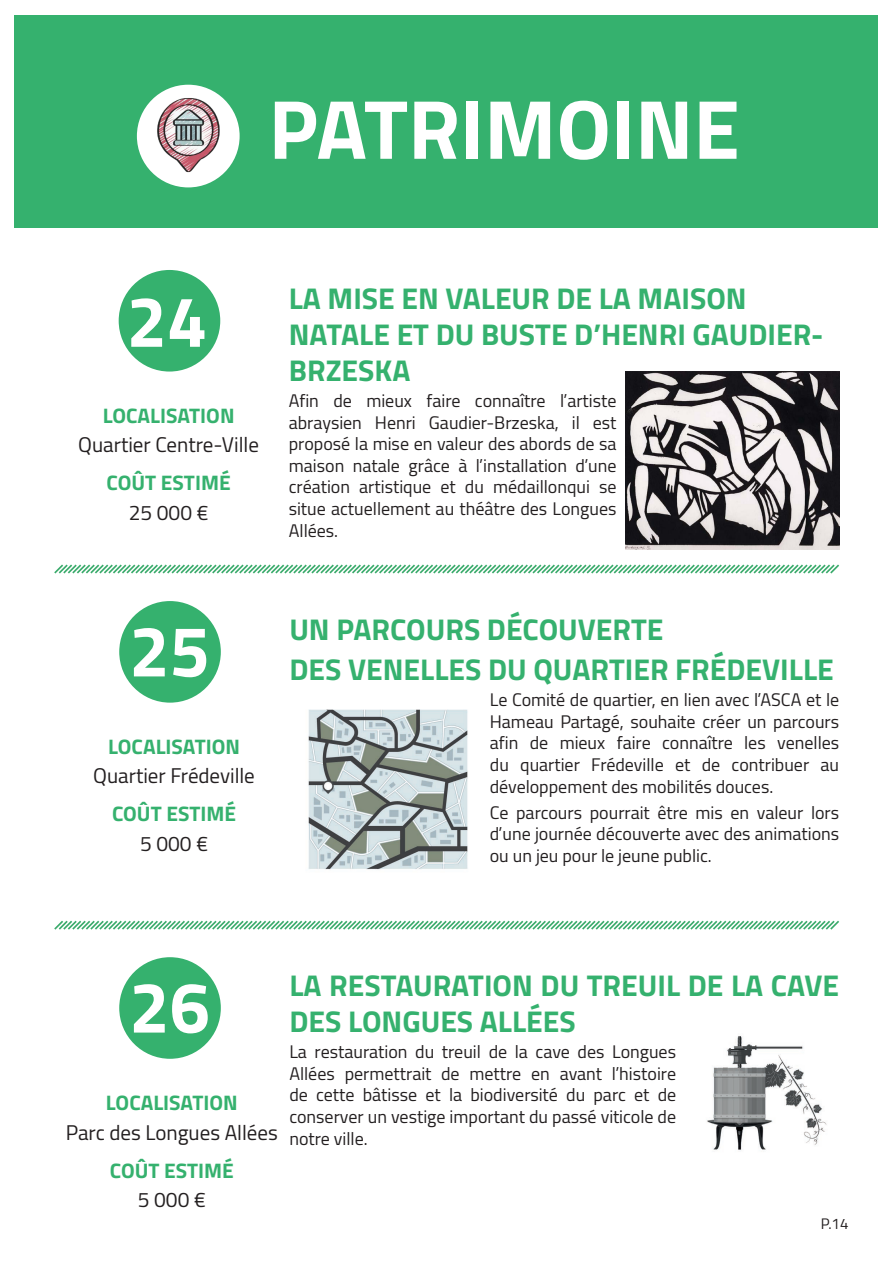
<style>
.page{position:relative;width:893px;height:1263px;background:#fff}
.page>*{position:absolute;margin:0;border:0;box-sizing:border-box;transform-origin:0 0}
.t1{font:700 84px "Cairo";color:#fff}
.t2{font:700 72px "Cairo";color:#fff}
.t3{font:700 30px/36px "Cairo";color:#35b16e}
.t4{font:21px "Cairo";color:#231f20}
.t5{font:700 21px "Cairo";color:#35b16e}
.t6{font:18px/21.6px "Cairo";color:#231f20;text-align:justify}
.t7{font:15px "Cairo";color:#231f20}
</style>
<div class="page">
<div style="left:15px;top:15px;width:863px;height:212px;background:#35b16e"></div>
<div style="left:137px;top:85px;width:103px;height:102px;background:#fff;border-radius:50%"></div>
<img style="left:152px;top:98px;width:73px;height:74px">
<div style="left:119px;top:270px;width:101px;height:102px;background:#35b16e;border-radius:50%"></div>
<img style="left:625px;top:372px;width:214px;height:177px">
<svg style="left:54px;top:564px;width:785px;height:10px"></svg>
<div style="left:119px;top:601px;width:102px;height:102px;background:#35b16e;border-radius:50%"></div>
<img style="left:308px;top:709px;width:160px;height:161px">
<svg style="left:54px;top:920px;width:785px;height:10px"></svg>
<div style="left:119px;top:957px;width:102px;height:102px;background:#35b16e;border-radius:50%"></div>
<img style="left:707px;top:1036px;width:120px;height:114px">
<p class="t1" style="left:269px;top:61px;width:473px">PATRIMOINE</p>
<p class="t2" style="left:127px;top:263px;width:82px">24</p>
<p class="t5" style="left:103px;top:398px;width:133px">LOCALISATION</p>
<p class="t4" style="left:78px;top:427px;width:182px">Quartier Centre-Ville</p>
<p class="t5" style="left:107px;top:466px;width:126px">COÛT ESTIMÉ</p>
<p class="t4" style="left:129px;top:495px;width:81px">25 000 €</p>
<p class="t2" style="left:129px;top:592px;width:82px">25</p>
<p class="t5" style="left:108px;top:729px;width:133px">LOCALISATION</p>
<p class="t4" style="left:93px;top:758px;width:163px">Quartier Frédeville</p>
<p class="t5" style="left:112px;top:797px;width:126px">COÛT ESTIMÉ</p>
<p class="t4" style="left:140px;top:826px;width:70px">5 000 €</p>
<p class="t3" style="left:289px;top:280px;width:536px">LA MISE EN VALEUR DE LA MAISON<br>NATALE ET DU BUSTE D’HENRI GAUDIER-<br>BRZESKA</p>
<p class="t6" style="left:289px;top:390px;width:329px">Afin de mieux faire connaître l’artiste abraysien Henri Gaudier-Brzeska, il est proposé la mise en valeur des abords de sa maison natale grâce à l’installation d’une création artistique et du médaillonqui se situe actuellement au théâtre des Longues Allées.</p>
<p class="t3" style="left:289px;top:611px;width:376px">UN PARCOURS DÉCOUVERTE</p>
<p class="t3" style="left:289px;top:652px;width:546px">DES VENELLES DU QUARTIER FRÉDEVILLE</p>
<p class="t6" style="left:490px;top:689px;width:351px">Le Comité de quartier, en lien avec l’ASCA et le Hameau Partagé, souhaite créer un parcours afin de mieux faire connaître les venelles du quartier Frédeville et de contribuer au développement des mobilités douces.</p>
<p class="t6" style="left:490px;top:801px;width:351px">Ce parcours pourrait être mis en valeur lors d’une journée découverte avec des animations ou un jeu pour le jeune public.</p>
<p class="t2" style="left:129px;top:949px;width:82px">26</p>
<p class="t5" style="left:106px;top:1086px;width:133px">LOCALISATION</p>
<p class="t4" style="left:66px;top:1115px;width:213px">Parc des Longues Allées</p>
<p class="t5" style="left:110px;top:1153px;width:126px">COÛT ESTIMÉ</p>
<p class="t4" style="left:138px;top:1182px;width:70px">5 000 €</p>
<p class="t3" style="left:289px;top:968px;width:551px">LA RESTAURATION DU TREUIL DE LA CAVE<br>DES LONGUES ALLÉES</p>
<p class="t6" style="left:289px;top:1041px;width:388px">La restauration du treuil de la cave des Longues Allées permettrait de mettre en avant l’histoire de cette bâtisse et la biodiversité du parc et de conserver un vestige important du passé viticole de notre ville.</p>
<p class="t7" style="left:821px;top:1211px;width:29px">P.14</p>
</div>
